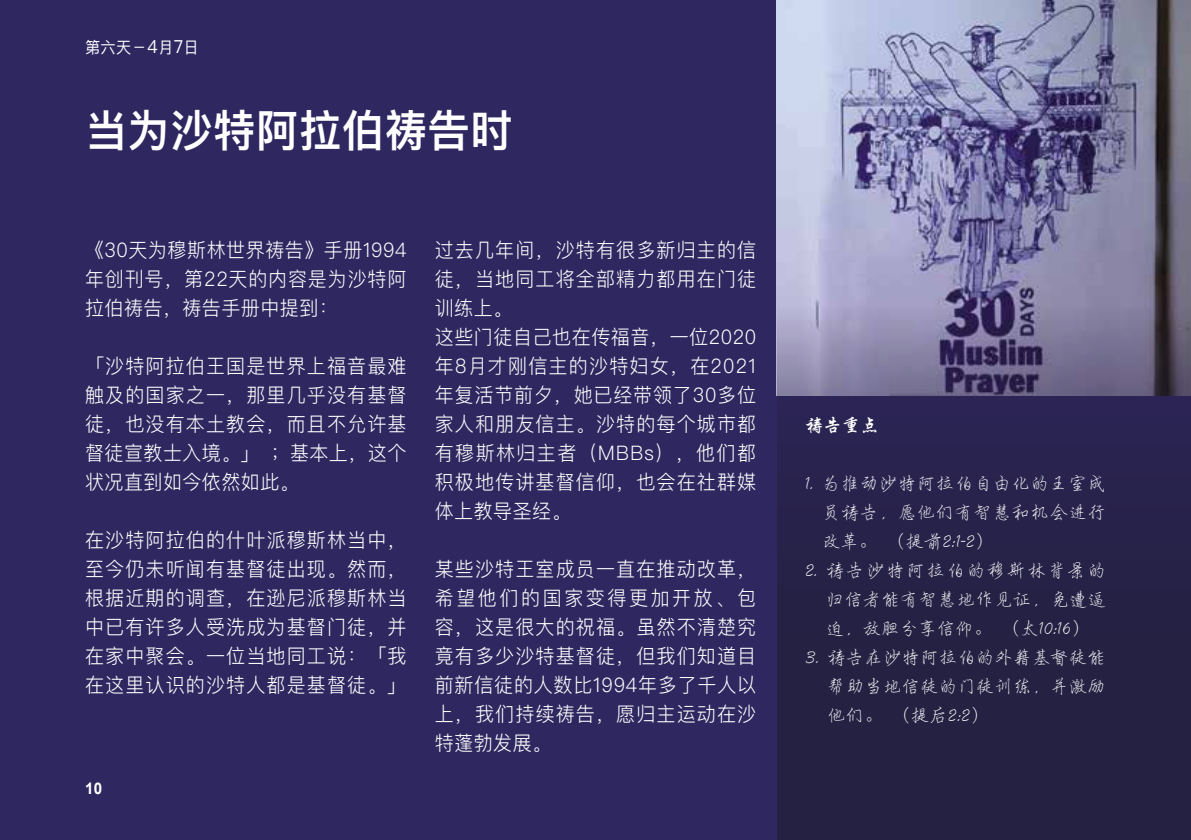
<style>
.page{position:relative;width:1191px;height:840px;background:#fff}
.page>*{position:absolute;margin:0;border:0;box-sizing:border-box;transform-origin:0 0}
.t1{font:600 44px "Ping Fang SC";letter-spacing:.025em;color:#fff;scale:.95 1}
.t2{font:300 20px/29px "Ping Fang SC";letter-spacing:.06em;color:#fff;text-align:justify;scale:.95 1}
.t3{font:300 19px/29px "ST Xingkai SC";letter-spacing:.035em;color:#fff;text-align:justify;scale:.95 1}
.t4{font:700 19px "ST Xingkai SC";color:#fff;scale:.95 1}
.t5{font:16px "Ping Fang SC";color:#fff;scale:.95 1}
.t6{font:700 16px "Arial";color:#fff;scale:.95 1}
.s1{font-size:18px}
</style>
<div class="page">
<div style="left:0;top:0;width:1191px;height:839px;background:#2f2760"></div>
<img style="left:776px;top:0;width:415px;height:306px">
<svg style="left:776px;top:306px;width:415px;height:533px;background:#332e54"></svg>
<p class="t5" style="left:85px;top:37px;width:121px">第六天－<span class="s1">4</span>月<span class="s1">7</span>日</p>
<h1 class="t1" style="left:85px;top:103px;width:451px">当为沙特阿拉伯祷告时</h1>
<p class="t2" style="left:85px;top:235px;width:340px">《30天为穆斯林世界祷告》手册1994年创刊号，第22天的内容是为沙特阿拉伯祷告，祷告手册中提到：</p>
<p class="t2" style="left:85px;top:351px;width:340px">「沙特阿拉伯王国是世界上福音最难触及的国家之一，那里几乎没有基督徒，也没有本土教会，而且不允许基督徒宣教士入境。」 ；基本上，这个状况直到如今依然如此。</p>
<p class="t2" style="left:85px;top:525px;width:340px">在沙特阿拉伯的什叶派穆斯林当中，至今仍未听闻有基督徒出现。然而，根据近期的调查，在逊尼派穆斯林当中已有许多人受洗成为基督门徒，并在家中聚会。一位当地同工说：「我在这里认识的沙特人都是基督徒。」</p>
<p class="t6" style="left:85px;top:777px;width:20px">10</p>
<p class="t2" style="left:435px;top:235px;width:340px;text-align:left">过去几年间，沙特有很多新归主的信徒，当地同工将全部精力都用在门徒训练上。<br>这些门徒自己也在传福音，一位2020年8月才刚信主的沙特妇女，在2021年复活节前夕，她已经带领了30多位家人和朋友信主。沙特的每个城市都有穆斯林归主者（MBBs），他们都积极地传讲基督信仰，也会在社群媒体上教导圣经。</p>
<p class="t2" style="left:435px;top:554px;width:340px">某些沙特王室成员一直在推动改革，希望他们的国家变得更加开放、包容，这是很大的祝福。虽然不清楚究竟有多少沙特基督徒，但我们知道目前新信徒的人数比1994年多了千人以上，我们持续祷告，愿归主运动在沙特蓬勃发展。</p>
<p class="t4" style="left:805px;top:412px;width:79px">祷告重点</p>
<p class="t3" style="left:822px;top:469px;width:300px;text-indent:-17px">1. 为推动沙特阿拉伯自由化的王室成员祷告，愿他们有智慧和机会进行改革。 （提前2:1-2）</p>
<p class="t3" style="left:826px;top:556px;width:296px;text-indent:-21px">2. 祷告沙特阿拉伯的穆斯林背景的归信者能有智慧地作见证，免遭逼迫，放胆分享信仰。 （太10:16）</p>
<p class="t3" style="left:827px;top:643px;width:294px;text-indent:-22px">3. 祷告在沙特阿拉伯的外籍基督徒能帮助当地信徒的门徒训练，并激励他们。 （提后2:2）</p>
</div>
